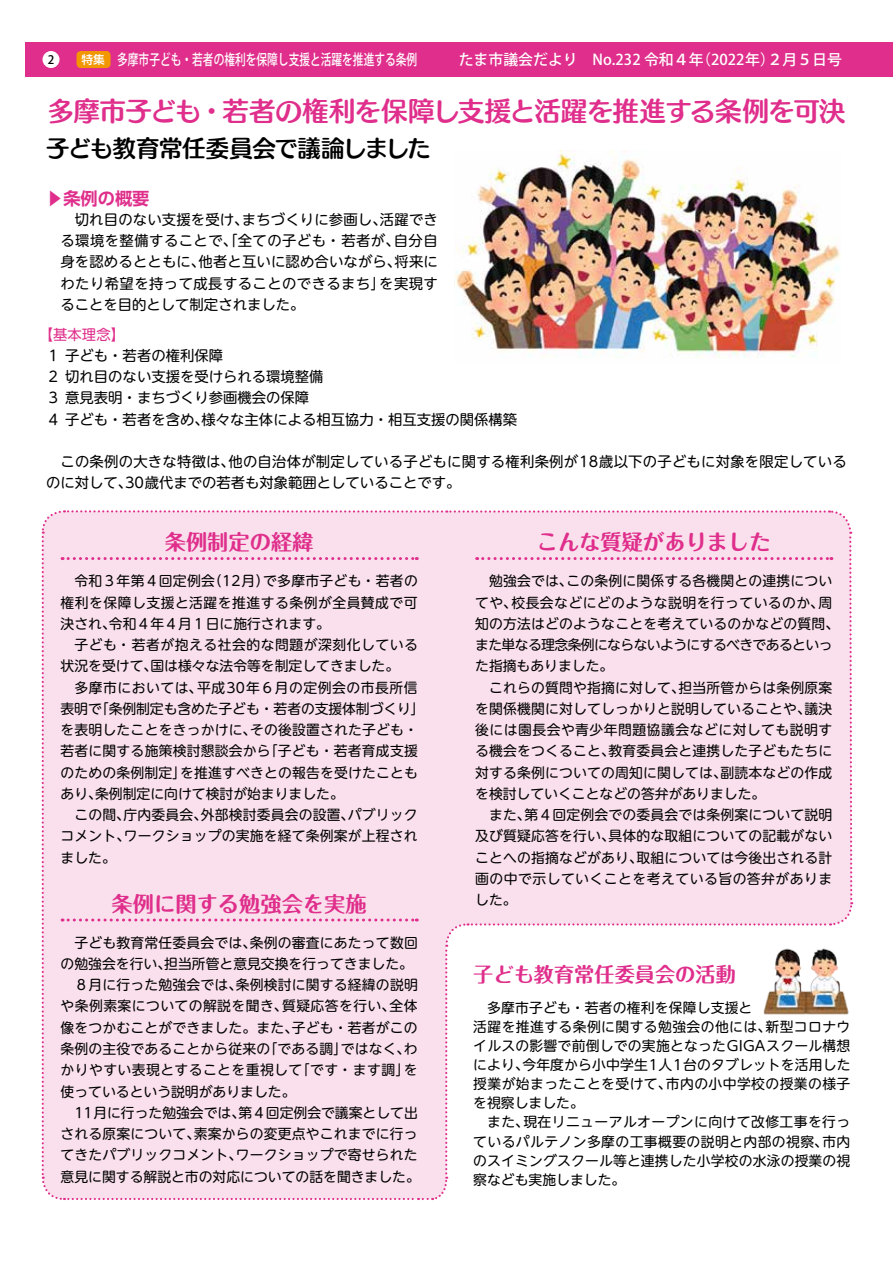
<style>
.page{position:relative;width:893px;height:1263px;background:#fff}
.page>*{position:absolute;margin:0;border:0;box-sizing:border-box;transform-origin:0 0}
.t1{font:26.55px "Humming Std B";letter-spacing:-.025em;color:#df2e8b}
.t2{font:23.4px "Humming Std B";letter-spacing:-.015em;color:#000}
.t3{font:700 21.3px "Maru Fo Pro";color:#df2e8b}
.t4{font:700 20.25px "Maru Fo Pro";color:#df2e8b}
.t5{font:700 17.25px "UD Shin Go Pro De";color:#df2e8b}
.t6{font:500 14.85px "Koz Go Pro";color:#fff}
.t7{font:500 14.85px "Koz Go Pro";color:#fff;scale:.72 1}
.t8{font:14.4px/21.3px "UD Shin M Go Pro";color:#000}
.t9{font:14.4px "UD Shin M Go Pro";color:#df2e8b}
.t10{font:13.8px/21.3px "UD Shin M Go Pro";letter-spacing:.015em;color:#000}
.t11{font:500 11.7px "Koz Go Pro";color:#000}
.s1{font-family:"UD Shin Go Pro";font-size:11.7px}
.s2{font-family:"Ryumin Pro";font-weight:800}
</style>
<div class="page">
<img style="left:455px;top:150px;width:386px;height:208px">
<div style="left:26px;top:43px;width:867px;height:34px;background:#df2e8b"></div>
<div style="left:77px;top:51px;width:34px;height:17px;background:#f39700;border-radius:4px"></div>
<div style="left:43px;top:51px;width:17px;height:17px;background:#fff;border-radius:50%"></div>
<svg style="left:41px;top:510px;width:812px;height:691px"></svg>
<img style="left:761px;top:942px;width:89px;height:77px">
<p class="t11" style="left:48px;top:52px;width:8px">2</p>
<p class="t7" style="left:81px;top:50px;width:468px"><span class="s1">特集</span> 多摩市子ども・若者の権利を保障し支援と活躍を推進する条例</p>
<p class="t6" style="left:459px;top:50px;width:385px">たま市議会だより　No.232 令和４年（2022年）２月５日号</p>
<h1 class="t1" style="left:48px;top:91px;width:799px">多摩市子ども・若者の権利を保障し支援と活躍を推進する条例を可決</h1>
<h2 class="t2" style="left:46px;top:131px;width:386px">子ども教育常任委員会で議論しました</h2>
<p class="t5" style="left:46px;top:184px;width:105px"><span class="s2">▶</span>条例の概要</p>
<p class="t8" style="left:60px;top:208px;width:379px;text-align:justify">　切れ目のない支援を受け、まちづくりに参画し、活躍できる環境を整備することで、「全ての子ども・若者が、自分自身を認めるとともに、他者と互いに認め合いながら、将来にわたり希望を持って成長することのできるまち」を実現することを目的として制定されました。</p>
<p class="t9" style="left:39px;top:322px;width:88px">【基本理念】</p>
<p class="t8" style="left:46px;top:344px;width:473px">１ 子ども・若者の権利保障<br>２ 切れ目のない支援を受けられる環境整備<br>３ 意見表明・まちづくり参画機会の保障<br>４ 子ども・若者を含め、様々な主体による相互協力・相互支援の関係構築</p>
<p class="t8" style="left:46px;top:450px;width:802px">　この条例の大きな特徴は、他の自治体が制定している子どもに関する権利条例が18歳以下の子どもに対象を限定しているのに対して、30歳代までの若者も対象範囲としていることです。</p>
<h3 class="t3" style="left:165px;top:525px;width:150px">条例制定の経緯</h3>
<p class="t10" style="left:61px;top:570px;width:366px">　令和３年第４回定例会（12月）で多摩市子ども・若者の権利を保障し支援と活躍を推進する条例が全員賛成で可決され、令和４年４月１日に施行されます。<br>　子ども・若者が抱える社会的な問題が深刻化している状況を受けて、国は様々な法令等を制定してきました。<br>　多摩市においては、平成30年６月の定例会の市長所信表明で「条例制定も含めた子ども・若者の支援体制づくり」を表明したことをきっかけに、その後設置された子ども・若者に関する施策検討懇談会から「子ども・若者育成支援のための条例制定」を推進すべきとの報告を受けたこともあり、条例制定に向けて検討が始まりました。<br>　この間、庁内委員会、外部検討委員会の設置、パブリックコメント、ワークショップの実施を経て条例案が上程されました。</p>
<h3 class="t3" style="left:112px;top:887px;width:257px">条例に関する勉強会を実施</h3>
<p class="t10" style="left:61px;top:931px;width:361px">　子ども教育常任委員会では、条例の審査にあたって数回の勉強会を行い、担当所管と意見交換を行ってきました。　８月に行った勉強会では、条例検討に関する経緯の説明や条例素案についての解説を聞き、質疑応答を行い、全体像をつかむことができました。また、子ども・若者がこの条例の主役であることから従来の「である調」ではなく、わかりやすい表現とすることを重視して「です・ます調」を使っているという説明がありました。<br>　11月に行った勉強会では、第４回定例会で議案として出される原案について、素案からの変更点やこれまでに行ってきたパブリックコメント、ワークショップで寄せられた意見に関する解説と市の対応についての話を聞きました。</p>
<h3 class="t3" style="left:537px;top:525px;width:235px">こんな質疑がありました</h3>
<p class="t10" style="left:475px;top:570px;width:365px">　勉強会では、この条例に関係する各機関との連携についてや、校長会などにどのような説明を行っているのか、周知の方法はどのようなことを考えているのかなどの質問、また単なる理念条例にならないようにするべきであるといった指摘もありました。<br>　これらの質問や指摘に対して、担当所管からは条例原案を関係機関に対してしっかりと説明していることや、議決後には園長会や青少年問題協議会などに対しても説明する機会をつくること、教育委員会と連携した子どもたちに対する条例についての周知に関しては、副読本などの作成を検討していくことなどの答弁がありました。<br>　また、第４回定例会での委員会では条例案について説明及び質疑応答を行い、具体的な取組についての記載がないことへの指摘などがあり、取組については今後出される計画の中で示していくことを考えている旨の答弁がありました。</p>
<h3 class="t4" style="left:473px;top:958px;width:264px">子ども教育常任委員会の活動</h3>
<p class="t10" style="left:473px;top:997px;width:379px;line-height:19.2px">　多摩市子ども・若者の権利を保障し支援と<br>活躍を推進する条例に関する勉強会の他には、新型コロナウイルスの影響で前倒しでの実施となったGIGAスクール構想により、今年度から小中学生1人1台のタブレットを活用した授業が始まったことを受けて、市内の小中学校の授業の様子を視察しました。<br>　また、現在リニューアルオープンに向けて改修工事を行っているパルテノン多摩の工事概要の説明と内部の視察、市内のスイミングスクール等と連携した小学校の水泳の授業の視察なども実施しました。</p>
</div>
